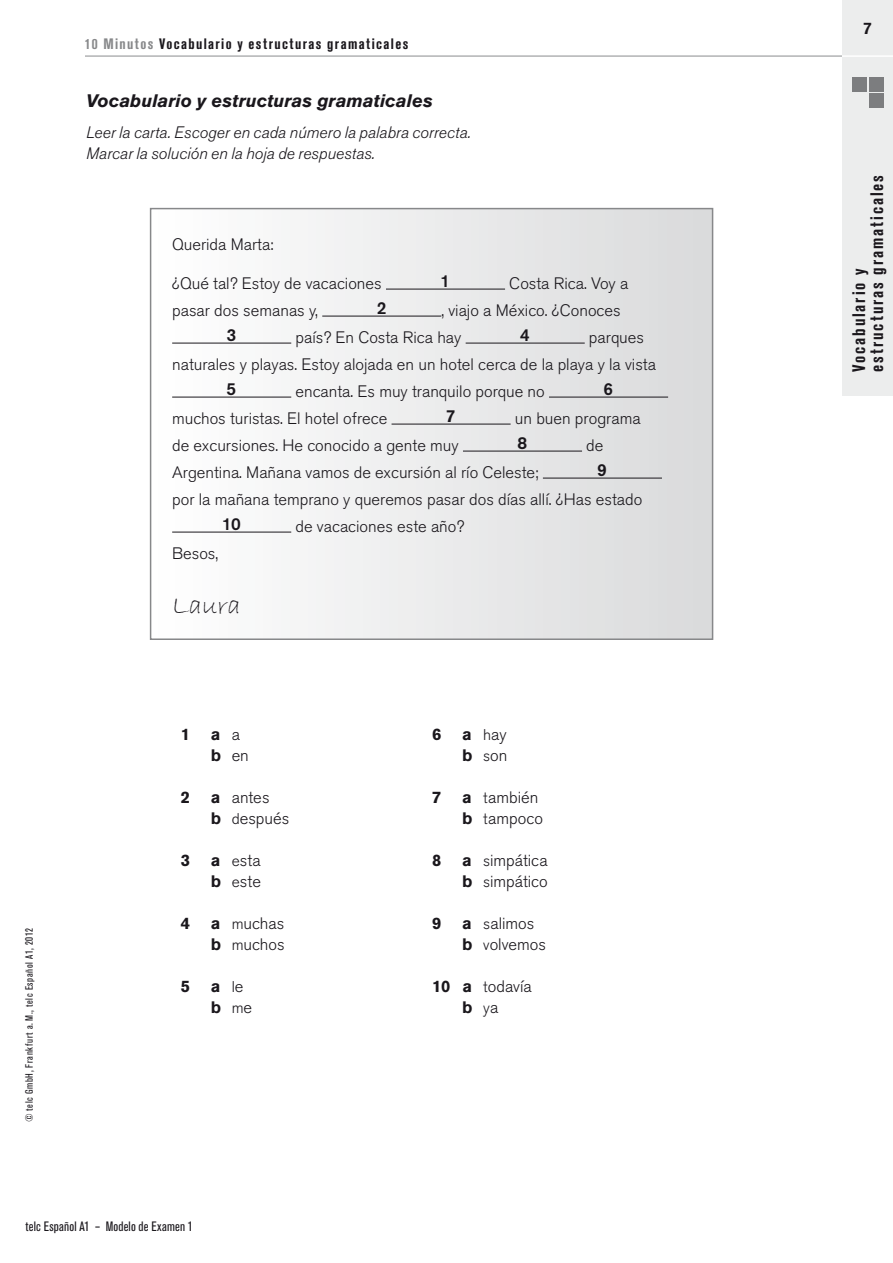
<style>
.page{position:relative;width:893px;height:1263px;background:#fff}
.page>*{position:absolute;margin:0;border:0;box-sizing:border-box;transform-origin:0 0}
.t1{font:27px "Bradley Hand ITC";color:#1a171c}
.t2{font:italic 700 18px "Akzidenz Grotesk Pro";color:#1a171c}
.t3{font:700 condensed 18px/18px "Akzidenz Grotesk Pro";letter-spacing:.105em;color:#1a171c}
.t4{font:500 17.25px "Akzidenz Grotesk Pro";color:#1a171c}
.t5{font:300 16.5px/21px "Akzidenz Grotesk Pro";color:#1a171c}
.t6{font:italic 300 16.5px/21px "Akzidenz Grotesk Pro";color:#1a171c}
.t7{font:700 16.5px/21px "Akzidenz Grotesk Pro";color:#1a171c}
.t8{font:500 16.5px "Akzidenz Grotesk Pro";color:#1a171c}
.t9{font:700 condensed 15px "Akzidenz Grotesk Pro";letter-spacing:.095em;color:#1a171c}
.t10{font:condensed 13.5px "Akzidenz Grotesk Pro";letter-spacing:.01em;color:#1a171c}
.t11{font:condensed 10.5px "Akzidenz Grotesk Pro";letter-spacing:.06em;color:#1a171c}
.s1{color:#87888a}
.s2{font-weight:700}
.s3{font-size:15.45px}
.s4{font-weight:300;font-size:15.45px}
.s5{font-weight:300}
</style>
<div class="page">
<div style="left:151px;top:209px;width:561px;height:430px;background:linear-gradient(to right,#fefefe,#d9dadb)"></div>
<div style="left:150px;top:208px;width:563px;height:432px;border:2px solid #87888a"></div>
<hr style="left:386px;top:289px;width:119px;height:1px;background:#1a171c">
<hr style="left:322px;top:316px;width:119px;height:1px;background:#1a171c">
<hr style="left:172px;top:343px;width:119px;height:1px;background:#1a171c">
<hr style="left:466px;top:343px;width:119px;height:1px;background:#1a171c">
<hr style="left:172px;top:397px;width:119px;height:1px;background:#1a171c">
<hr style="left:549px;top:397px;width:119px;height:1px;background:#1a171c">
<hr style="left:391px;top:424px;width:120px;height:1px;background:#1a171c">
<hr style="left:463px;top:451px;width:119px;height:1px;background:#1a171c">
<hr style="left:543px;top:478px;width:119px;height:1px;background:#1a171c">
<hr style="left:172px;top:532px;width:119px;height:1px;background:#1a171c">
<div style="left:842px;top:0;width:51px;height:396px;background:#eceded"></div>
<hr style="left:842px;top:55px;width:51px;height:2px;background:#fff">
<div style="left:852px;top:77px;width:15px;height:15px;background:#7c7d7f"></div>
<div style="left:869px;top:77px;width:14px;height:15px;background:#7c7d7f"></div>
<div style="left:869px;top:94px;width:14px;height:14px;background:#7c7d7f"></div>
<hr style="left:85px;top:55px;width:757px;height:2px;background:#b1b3b4">
<p class="t9" style="left:85px;top:35px;width:325px"><span class="s1">10 Minutos</span> Vocabulario y estructuras gramaticales</p>
<p class="t2" style="left:86px;top:94px;width:348px">Vocabulario y estructuras gramaticales</p>
<p class="t6" style="left:86px;top:123px;width:386px">Leer la carta. Escoger en cada número la palabra correcta.<br>Marcar la solución en la hoja de respuestas.</p>
<p class="t11" style="left:23px;top:1122px;width:196px;rotate:-90deg">© telc GmbH, Frankfurt a. M., telc Español A1, 2012</p>
<p class="t5" style="left:172px;top:235px;width:103px">Querida Marta:</p>
<p class="t5" style="left:172px;top:275px;width:211px">¿Qué tal? Estoy de vacaciones</p>
<p class="t4" style="left:440px;top:275px;width:11px">1</p>
<p class="t5" style="left:509px;top:275px;width:120px">Costa Rica. Voy a</p>
<p class="t5" style="left:172px;top:302px;width:147px">pasar dos semanas y,</p>
<p class="t4" style="left:377px;top:302px;width:11px">2</p>
<p class="t5" style="left:441px;top:302px;width:181px">, viajo a México. ¿Conoces</p>
<p class="t4" style="left:227px;top:329px;width:11px">3</p>
<p class="t5" style="left:295px;top:329px;width:167px">país? En Costa Rica hay</p>
<p class="t4" style="left:520px;top:329px;width:11px">4</p>
<p class="t5" style="left:172px;top:326px;width:485px;line-height:27px;text-indent:417px">parques naturales y playas. Estoy alojada en un hotel cerca de la playa y la vista</p>
<p class="t4" style="left:227px;top:383px;width:11px">5</p>
<p class="t5" style="left:295px;top:383px;width:251px">encanta. Es muy tranquilo porque no</p>
<p class="t4" style="left:603px;top:383px;width:11px">6</p>
<p class="t5" style="left:172px;top:410px;width:217px">muchos turistas. El hotel ofrece</p>
<p class="t4" style="left:446px;top:410px;width:11px">7</p>
<p class="t5" style="left:515px;top:410px;width:127px">un buen programa</p>
<p class="t5" style="left:172px;top:437px;width:288px">de excursiones. He conocido a gente muy</p>
<p class="t4" style="left:517px;top:437px;width:11px">8</p>
<p class="t5" style="left:586px;top:437px;width:19px">de</p>
<p class="t5" style="left:172px;top:464px;width:368px">Argentina. Mañana vamos de excursión al río Celeste;</p>
<p class="t4" style="left:597px;top:464px;width:11px">9</p>
<p class="t5" style="left:172px;top:491px;width:472px">por la mañana temprano y queremos pasar dos días allí. ¿Has estado</p>
<p class="t4" style="left:222px;top:518px;width:20px">10</p>
<p class="t5" style="left:295px;top:518px;width:170px">de vacaciones este año?</p>
<p class="t5" style="left:172px;top:545px;width:48px">Besos,</p>
<h1 class="t1" style="left:172px;top:588px;width:70px">Laura</h1>
<p class="t7" style="left:181px;top:725px;width:11px">1</p>
<p class="t5" style="left:211px;top:725px;width:40px"><span class="s2">a</span> a <span class="s2">b</span> en</p>
<p class="t7" style="left:181px;top:788px;width:11px">2</p>
<p class="t5" style="left:211px;top:788px;width:80px"><span class="s2">a</span> antes<br><span class="s2">b</span> <span class="s3">d</span>espués</p>
<p class="t7" style="left:181px;top:851px;width:11px">3</p>
<p class="t5" style="left:211px;top:851px;width:52px"><span class="s2">a</span> <span class="s3">e</span>sta <span class="s2">b</span> <span class="s3">e</span>ste</p>
<p class="t7" style="left:181px;top:914px;width:11px">4</p>
<p class="t5" style="left:211px;top:914px;width:75px"><span class="s2">a</span> <span class="s3">m</span>uchas <span class="s2">b</span> <span class="s3">m</span>uchos</p>
<p class="t7" style="left:181px;top:977px;width:11px">5</p>
<p class="t7" style="left:211px;top:977px;width:43px">a <span class="s4">l</span><span class="s5">e </span>b <span class="s4">m</span><span class="s5">e</span></p>
<p class="t7" style="left:432px;top:725px;width:11px">6</p>
<p class="t5" style="left:462px;top:725px;width:47px"><span class="s2">a</span> <span class="s3">h</span>ay <span class="s2">b</span> <span class="s3">s</span>on</p>
<p class="t7" style="left:432px;top:788px;width:11px">7</p>
<p class="t5" style="left:462px;top:788px;width:82px"><span class="s2">a</span> <span class="s3">t</span>ambién <span class="s2">b</span> <span class="s3">t</span>ampoco</p>
<p class="t7" style="left:432px;top:851px;width:11px">8</p>
<p class="t5" style="left:462px;top:851px;width:87px"><span class="s2">a</span> <span class="s3">s</span>impática <span class="s2">b</span> <span class="s3">s</span>impático</p>
<p class="t7" style="left:432px;top:914px;width:11px">9</p>
<p class="t5" style="left:462px;top:914px;width:85px"><span class="s2">a</span> <span class="s3">s</span>alimos <span class="s2">b</span> <span class="s3">v</span>olvemos</p>
<p class="t5" style="left:432px;top:977px;width:101px;text-align:center"><span class="s2">10 a</span> <span class="s3">t</span>odavía <span class="s2">b</span> <span class="s3">y</span>a</p>
<p class="t10" style="left:25px;top:1218px;width:169px">telc Español A1 – Modelo de Examen 1</p>
<p class="t8" style="left:863px;top:22px;width:11px">7</p>
<p class="t3" style="left:850px;top:372px;width:198px;rotate:-90deg">Vocabulario y estructuras gramaticales</p>
</div>
